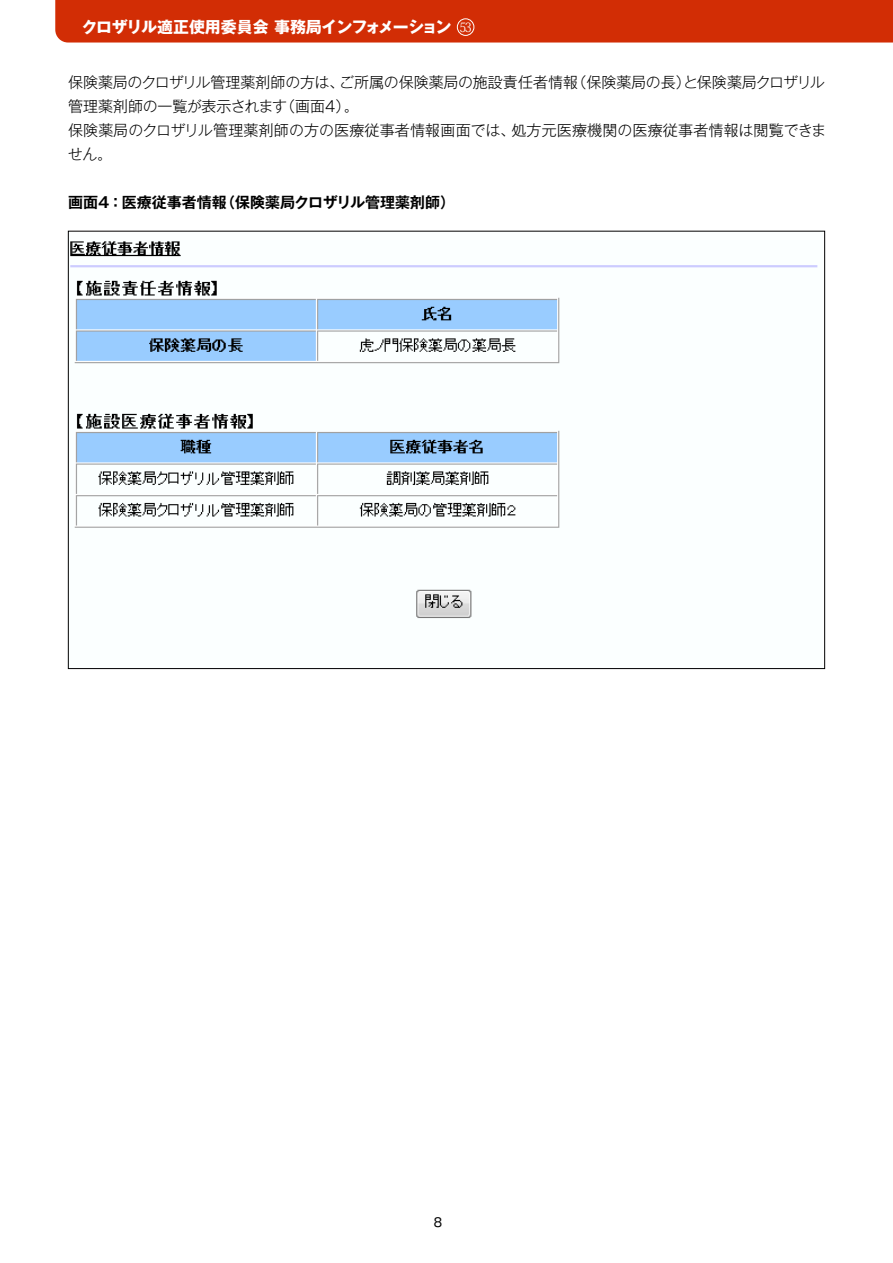
<style>
.page{position:relative;width:893px;height:1263px;background:#fff}
.page>*{position:absolute;margin:0;border:0;box-sizing:border-box;transform-origin:0 0}
.t1{font:700 15.9px "Gothic MB101 Pro";letter-spacing:-.03em;color:#fff}
.本文{font:300 15px/24px "Gothic MB101 Pro";color:#000}
.本文-2{font:700 15px "Gothic MB101 Pro De";color:#000}
.t2{font:12.15px "Gothic MB101 Pro";color:#000}
.s1{font-family:"Koz Min Pr 6 N";font-weight:400;font-size:12.9px}
</style>
<div class="page">
<div style="left:55px;top:0;width:838px;height:43px;background:#d22d05"></div>
<div style="left:457px;top:19px;width:17px;height:17px;border:1px solid #fff;border-radius:50%"></div>
<img style="left:70px;top:241px;width:748px;height:378px">
<p class="t1" style="left:82px;top:14px;width:392px">クロザリル適正使用委員会 事務局インフォメーション <span class="s1">53</span></p>
<p class="本文" style="left:68px;top:69px;width:758px">保険薬局のクロザリル管理薬剤師の方は、ご所属の保険薬局の施設責任者情報（保険薬局の長）と保険薬局クロザリル管理薬剤師の一覧が表示されます（画面4）。</p>
<p class="本文" style="left:68px;top:117px;width:760px">保険薬局のクロザリル管理薬剤師の方の医療従事者情報画面では、処方元医療機関の医療従事者情報は閲覧できません。</p>
<p class="本文-2" style="left:68px;top:190px;width:388px">画面4：医療従事者情報（保険薬局クロザリル管理薬剤師）</p>
<p class="t2" style="left:434px;top:1212px;width:10px">8</p>
</div>
